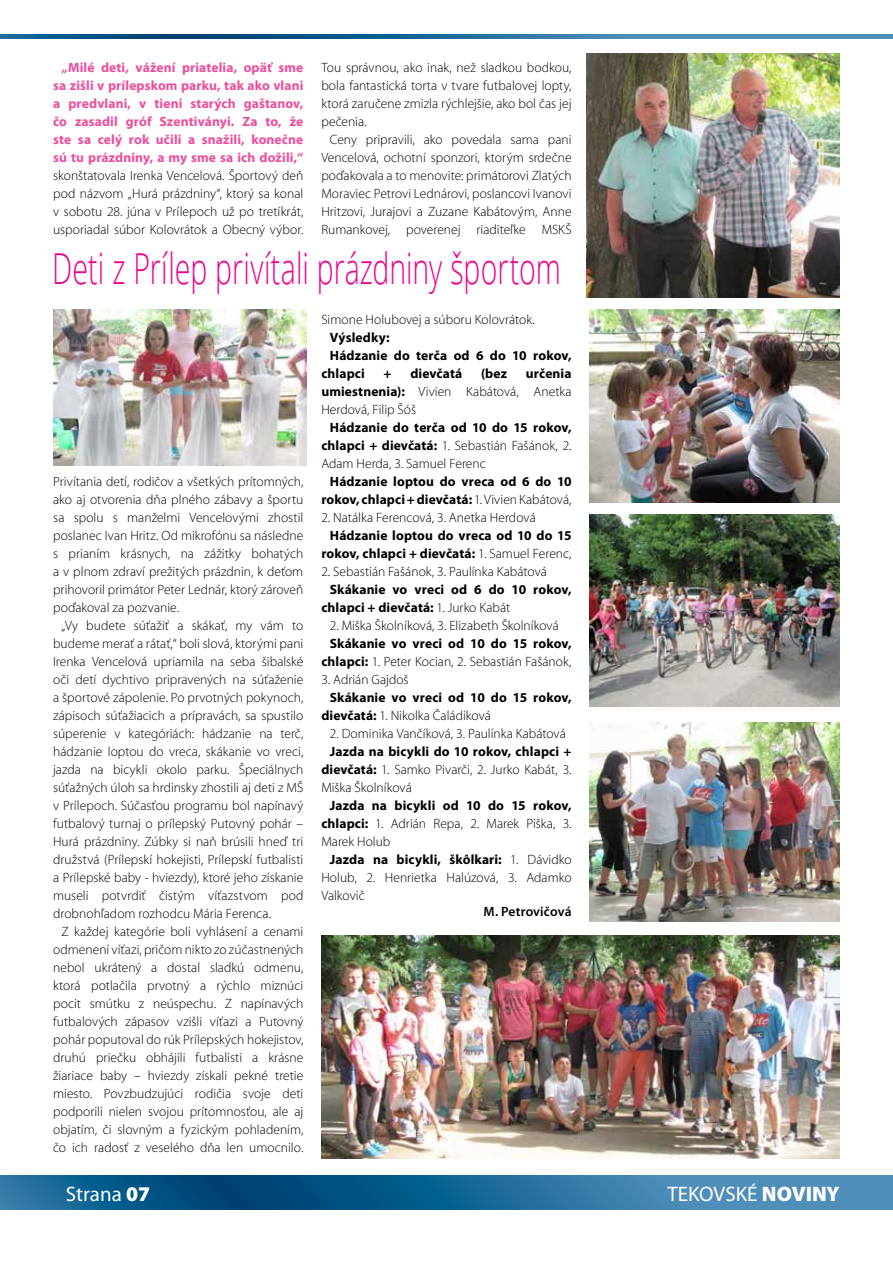
<style>
.page{position:relative;width:893px;height:1263px;background:#fff}
.page>*{position:absolute;margin:0;border:0;box-sizing:border-box;transform-origin:0 0}
.t1{font:300 42.75px "Open Sans";color:#ec008c;scale:.67 1}
.t2{font:21px "Mini Pro";color:#fff}
.t3{font:300 13.5px/18px "Mini Pro";color:#000;text-align:justify}
.t4{font:700 13.5px/18px "Mini Pro";letter-spacing:.01em;color:#000;text-align:right}
.t5{font:700 13.5px/18px "Mini Pro";letter-spacing:.01em;color:#ee4d9b;text-align:justify}
.t6{font:600 13.5px "Mini Pro";letter-spacing:.01em;color:#000}
.s1{font-weight:700}
.s2{font-weight:300}
.s3{font-weight:900}
</style>
<div class="page">
<svg style="left:0;top:1176px;width:893px;height:34px;background:#226c9a"></svg>
<svg style="left:0;top:34px;width:893px;height:4px;background:#246d9c"></svg>
<img style="left:586px;top:53px;width:254px;height:245px">
<img style="left:590px;top:722px;width:250px;height:200px">
<img style="left:53px;top:310px;width:254px;height:156px">
<img style="left:321px;top:935px;width:519px;height:224px">
<img style="left:590px;top:514px;width:250px;height:193px">
<img style="left:590px;top:310px;width:250px;height:192px">
<p class="t5" style="left:53px;top:59px;width:252px;text-indent:9px">„Milé deti, vážení priatelia, opäť sme sa zišli v prílepskom parku, tak ako vlani a predvlani, v tieni starých gaštanov, čo zasadil gróf Szentiványi. Za to, že ste sa celý rok učili a snažili, konečne sú tu prázdniny, a my sme sa ich dožili,“</p>
<p class="t3" style="left:53px;top:167px;width:252px">skonštatovala Irenka Vencelová. Športový deň pod názvom „Hurá prázdniny“, ktorý sa konal v sobotu 28. júna v Prílepoch už po tretíkrát, usporiadal súbor Kolovrátok a Obecný výbor.</p>
<p class="t3" style="left:321px;top:59px;width:252px">Tou správnou, ako inak, než sladkou bodkou, bola fantastická torta v tvare futbalovej lopty, ktorá zaručene zmizla rýchlejšie, ako bol čas jej pečenia.</p>
<p class="t3" style="left:321px;top:131px;width:252px;text-indent:9px">Ceny pripravili, ako povedala sama pani Vencelová, ochotní sponzori, ktorým srdečne poďakovala a to menovite: primátorovi Zlatých Moraviec Petrovi Lednárovi, poslancovi Ivanovi Hritzovi, Jurajovi a Zuzane Kabátovým, Anne Rumankovej, poverenej riaditeľke MSKŠ</p>
<h1 class="t1" style="left:52px;top:239px;width:761px">Deti z Prílep privítali prázdniny športom</h1>
<p class="t3" style="left:53px;top:473px;width:252px">Privítania detí, rodičov a všetkých prítomných, ako aj otvorenia dňa plného zábavy a športu sa spolu s manželmi Vencelovými zhostil poslanec Ivan Hritz. Od mikrofónu sa následne s prianím krásnych, na zážitky bohatých a v plnom zdraví prežitých prázdnin, k deťom prihovoril primátor Peter Lednár, ktorý zároveň poďakoval za pozvanie.</p>
<p class="t3" style="left:53px;top:617px;width:252px;text-indent:9px">„Vy budete súťažiť a skákať, my vám to budeme merať a rátať,“ boli slová, ktorými pani Irenka Vencelová upriamila na seba šibalské oči detí dychtivo pripravených na súťaženie a športové zápolenie. Po prvotných pokynoch, zápisoch súťažiacich a prípravách, sa spustilo súperenie v kategóriách: hádzanie na terč, hádzanie loptou do vreca, skákanie vo vreci, jazda na bicykli okolo parku. Špeciálnych súťažných úloh sa hrdinsky zhostili aj deti z MŠ v Prílepoch. Súčasťou programu bol napínavý futbalový turnaj o prílepský Putovný pohár – Hurá prázdniny. Zúbky si naň brúsili hneď tri družstvá (Prílepskí hokejisti, Prílepskí futbalisti a Prílepské baby - hviezdy), ktoré jeho získanie museli potvrdiť čistým víťazstvom pod drobnohľadom rozhodcu Mária Ferenca.</p>
<p class="t3" style="left:53px;top:923px;width:252px;text-indent:9px">Z každej kategórie boli vyhlásení a cenami odmenení víťazi, pričom nikto zo zúčastnených nebol ukrátený a dostal sladkú odmenu, ktorá potlačila prvotný a rýchlo miznúci pocit smútku z neúspechu. Z napínavých futbalových zápasov vzišli víťazi a Putovný pohár poputoval do rúk Prílepských hokejistov, druhú priečku obhájili futbalisti a krásne žiariace baby – hviezdy získali pekné tretie miesto. Povzbudzujúci rodičia svoje deti podporili nielen svojou prítomnosťou, ale aj objatím, či slovným a fyzickým pohladením, čo ich radosť z veselého dňa len umocnilo.</p>
<p class="t3" style="left:321px;top:310px;width:215px">Simone Holubovej a súboru Kolovrátok.</p>
<p class="t4" style="left:330px;top:328px;width:61px">Výsledky:</p>
<p class="t4" style="left:330px;top:346px;width:243px">Hádzanie do terča od 6 do 10 rokov,</p>
<p class="t4" style="left:321px;top:364px;width:45px">chlapci</p>
<p class="t4" style="left:384px;top:364px;width:10px">+</p>
<p class="t4" style="left:410px;top:364px;width:53px">dievčatá</p>
<p class="t4" style="left:481px;top:364px;width:28px">(bez</p>
<p class="t3" style="left:321px;top:364px;width:252px;text-indent:205px"><span class="s1">určenia umiestnenia):</span> Vivien Kabátová, Anetka Herdová, Filip Šóš</p>
<p class="t4" style="left:321px;top:418px;width:252px;text-align:justify;text-indent:9px">Hádzanie do terča od 10 do 15 rokov, chlapci + dievčatá: <span class="s2">1. Sebastián Fašánok, 2.<br>Adam Herda, 3. Samuel Ferenc</span></p>
<p class="t4" style="left:321px;top:472px;width:252px">Hádzanie loptou do vreca od 6 do 10 rokov, chlapci + dievčatá: <span class="s2">1. Vivien Kabátová,</span></p>
<p class="t3" style="left:321px;top:508px;width:216px">2. Natálka Ferencová, 3. Anetka Herdová</p>
<p class="t4" style="left:321px;top:526px;width:252px">Hádzanie loptou do vreca od 10 do 15 rokov, chlapci + dievčatá: <span class="s2">1. Samuel Ferenc,</span></p>
<p class="t3" style="left:321px;top:562px;width:227px">2. Sebastián Fašánok, 3. Paulínka Kabátová</p>
<p class="t4" style="left:321px;top:580px;width:252px;text-align:left;text-indent:9px">Skákanie vo vreci od 6 do 10 rokov, chlapci + dievčatá: <span class="s2">1. Jurko Kabát</span></p>
<p class="t3" style="left:330px;top:616px;width:231px">2. Miška Školníková, 3. Elizabeth Školníková</p>
<p class="t4" style="left:321px;top:634px;width:252px">Skákanie vo vreci od 10 do 15 rokov, chlapci: <span class="s2">1. Peter Kocian, 2. Sebastián Fašánok,</span></p>
<p class="t3" style="left:321px;top:670px;width:89px">3. Adrián Gajdoš</p>
<p class="t4" style="left:321px;top:688px;width:252px;text-align:left;text-indent:9px">Skákanie vo vreci od 10 do 15 rokov, dievčatá: <span class="s2">1. Nikolka Čaládiková</span></p>
<p class="t3" style="left:330px;top:724px;width:238px">2. Dominika Vančíková, 3. Paulínka Kabátová</p>
<p class="t3" style="left:321px;top:742px;width:252px;text-indent:9px"><span class="s1">Jazda na bicykli do 10 rokov, chlapci + dievčatá:</span> 1. Samko Pivarči, 2. Jurko Kabát, 3.<br>Miška Školníková</p>
<p class="t3" style="left:321px;top:796px;width:252px;text-indent:9px"><span class="s1">Jazda na bicykli od 10 do 15 rokov, chlapci:</span> 1. Adrián Repa, 2. Marek Piška, 3.<br>Marek Holub</p>
<p class="t3" style="left:321px;top:850px;width:252px;text-indent:9px"><span class="s1">Jazda na bicykli, škôlkari:</span> 1. Dávidko Holub, 2. Henrietka Halúzová, 3. Adamko Valkovič</p>
<p class="t6" style="left:483px;top:904px;width:90px">M. Petrovičová</p>
<h2 class="t2" style="left:66px;top:1182px;width:86px">Strana <span class="s3">07</span></h2>
<h2 class="t2" style="left:667px;top:1182px;width:174px">TEKOVSKÉ <span class="s3">NOVINY</span></h2>
</div>
